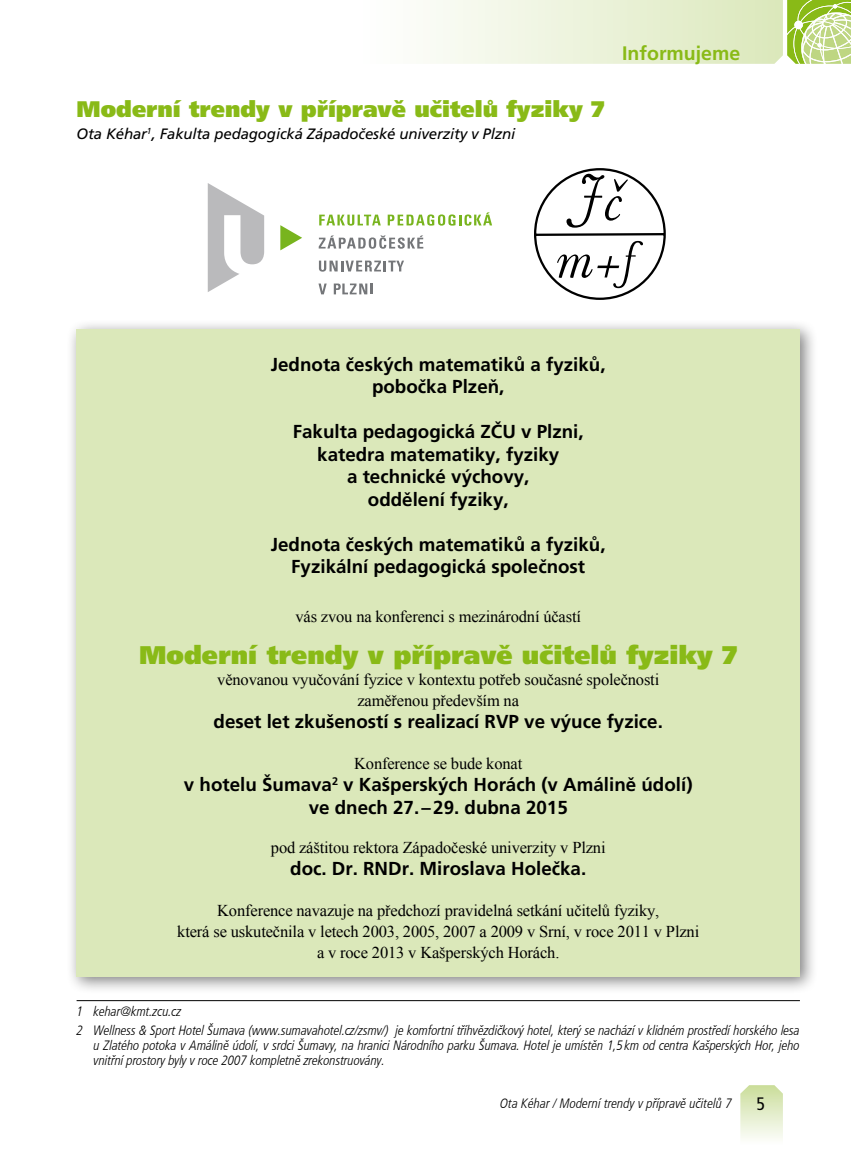
<style>
.page{position:relative;width:851px;height:1149px;background:#fff}
.page>*{position:absolute;margin:0;border:0;box-sizing:border-box;transform-origin:0 0}
.t1{font:900 25.5px "Frutiger LT Com";color:#89ba17}
.t2{font:900 22.5px "Frutiger LT Com";color:#89ba17}
.t3{font:700 19.5px "Frutiger LT Com";color:#89ba17}
.t4{font:700 18.75px/22.5px "Frutiger LT Com";color:#000;text-align:center}
.t5{font:condensed 18px "Frutiger LT Com";color:#000}
.t6{font:16.5px/21px "Times New Roman";letter-spacing:-.01em;color:#000;text-align:center}
.t7{font:italic 15px "Frutiger LT Com";letter-spacing:-.01em;color:#000}
.t8{font:italic 300 condensed 13.5px/19.2px "Frutiger LT Com";letter-spacing:-.01em;color:#000}
</style>
<div class="page">
<div style="left:66px;top:318px;width:751px;height:676px;background:#000;opacity:.5"></div>
<div style="left:77px;top:328px;width:722px;height:648px;background:#dbe8ba"></div>
<svg style="left:430px;top:0;width:420px;height:64px;background:#e4eecc"></svg>
<svg style="left:740px;top:1085px;width:42px;height:54px;background:#e3edcb"></svg>
<svg style="left:280px;top:225px;width:22px;height:25px"></svg>
<svg style="left:208px;top:183px;width:56px;height:109px"></svg>
<svg style="left:319px;top:214px;width:61px;height:11px"></svg>
<svg style="left:387px;top:212px;width:105px;height:13px"></svg>
<svg style="left:318px;top:235px;width:105px;height:14px"></svg>
<svg style="left:318px;top:283px;width:8px;height:11px"></svg>
<svg style="left:334px;top:283px;width:39px;height:11px"></svg>
<svg style="left:319px;top:260px;width:85px;height:11px"></svg>
<hr style="left:77px;top:1000px;width:722px;height:1px;background:#000">
<svg style="left:534px;top:168px;width:131px;height:132px"></svg>
<h2 class="t2" style="left:77px;top:95px;width:529px">Moderní trendy v přípravě učitelů fyziky 7</h2>
<p class="t7" style="left:77px;top:125px;width:445px">Ota Kéhar<sup>1</sup>, Fakulta pedagogická Západočeské univerzity v Plzni<sup>2</sup></p>
<h3 class="t3" style="left:622px;top:41px;width:120px">Informujeme</h3>
<h3 class="t4" style="left:271px;top:353px;width:336px">Jednota českých matematiků a fyziků, pobočka Plzeň,</h3>
<h3 class="t4" style="left:293px;top:420px;width:292px">Fakulta pedagogická ZČU v Plzni, katedra matematiky, fyziky<br>a technické výchovy,<br>oddělení fyziky,</h3>
<h3 class="t4" style="left:271px;top:533px;width:336px">Jednota českých matematiků a fyziků,<br>Fyzikální pedagogická společnost</h3>
<p class="t6" style="left:295px;top:605px;width:287px">vás zvou na konferenci s mezinárodní účastí</p>
<h1 class="t1" style="left:139px;top:638px;width:599px">Moderní trendy v přípravě učitelů fyziky 7</h1>
<p class="t6" style="left:217px;top:668px;width:443px">věnovanou vyučování fyzice v kontextu potřeb současné společnosti zaměřenou především na</p>
<h3 class="t4" style="left:213px;top:710px;width:451px">deset let zkušeností s realizací RVP ve výuce fyzice.</h3>
<p class="t6" style="left:354px;top:752px;width:170px">Konference se bude konat</p>
<h3 class="t4" style="left:184px;top:773px;width:510px">v hotelu Šumava<sup>2</sup> v Kašperských Horách (v Amálině údolí) ve dnech 27.–29. dubna 2015</h3>
<p class="t6" style="left:271px;top:836px;width:336px">pod záštitou rektora Západočeské univerzity v Plzni</p>
<h3 class="t4" style="left:290px;top:857px;width:297px">doc. Dr. RNDr. Miroslava Holečka.</h3>
<p class="t6" style="left:177px;top:899px;width:523px">Konference navazuje na předchozí pravidelná setkání učitelů fyziky,<br>která se uskutečnila v letech 2003, 2005, 2007 a 2009 v Srní, v roce 2011 v Plzni a v roce 2013 v Kašperských Horách.</p>
<p class="t8" style="left:77px;top:1001px;width:724px">1 kehar@kmt.zcu.cz<br>2 Wellness &amp; Sport Hotel Šumava (www.sumavahotel.cz/zsmv/) je komfortní tříhvězdičkový hotel, který se nachází v klidném prostředí horského lesa</p>
<p class="t8" style="left:94px;top:1037px;width:707px;line-height:15px">u Zlatého potoka v Amálině údolí, v srdci Šumavy, na hranici Národního parku Šumava. Hotel je umístěn 1,5km od centra Kašperských Hor, jeho vnitřní prostory byly v roce 2007 kompletně zrekonstruovány.</p>
<p class="t8" style="left:500px;top:1093px;width:233px">Ota Kéhar / Moderní trendy v přípravě učitelů 7</p>
<h3 class="t5" style="left:756px;top:1093px;width:10px">5</h3>
</div>
